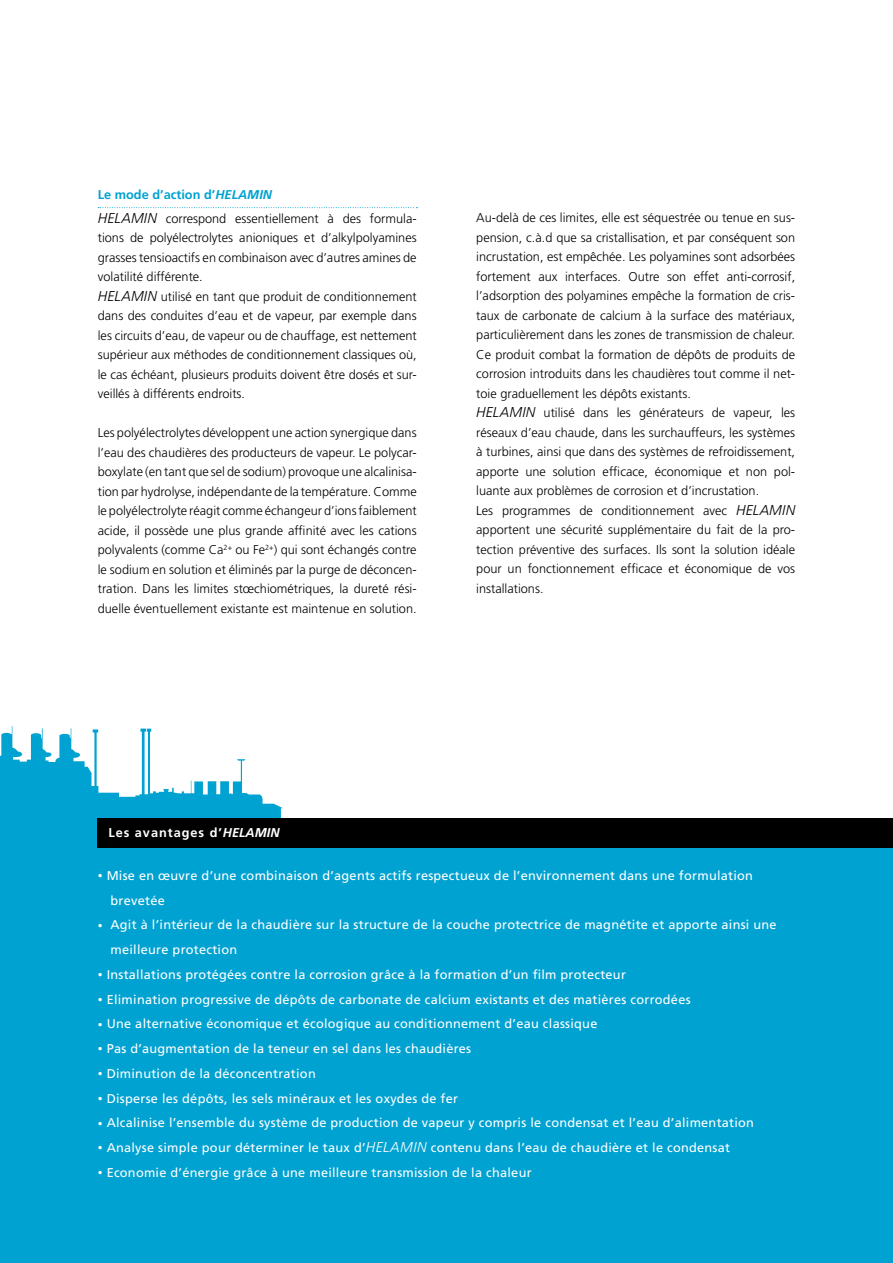
<style>
.page{position:relative;width:893px;height:1263px;background:#fff}
.page>*{position:absolute;margin:0;border:0;box-sizing:border-box;transform-origin:0 0}
.t1{font:300 12.75px/19.5px "Frutiger";color:#000}
.t2{font:12.75px/24.8px "Frutiger";letter-spacing:.02em;color:#fff}
.t3{font:700 12.75px "Frutiger";letter-spacing:.075em;color:#fff}
.s1{font-weight:700;color:#00a2d1}
.s2{font-weight:700;font-style:italic;color:#00a2d1}
.s3{font-style:italic;font-size:14.25px}
.s4{font-style:italic}
.s5{font-size:9.75px}
.s6{font-weight:300;font-style:italic;font-size:14.25px}
</style>
<div class="page">
<svg style="left:98px;top:207px;width:319px;height:1px"></svg>
<svg style="left:0;top:726px;width:893px;height:537px;fill:#00a2d1"></svg>
<svg style="left:166px;top:797px;width:9px;height:20px"></svg>
<svg style="left:201px;top:792px;width:50px;height:21px"></svg>
<div style="left:98px;top:818px;width:795px;height:30px;background:#000"></div>
<p class="t1" style="left:98px;top:183px;width:320px;line-height:23.7px"><span class="s1">Le mode d’action d’</span><span class="s2">HELAMIN<br></span><span class="s3">HELAMIN</span> correspond essentiellement à des formula-</p>
<p class="t1" style="left:98px;top:228px;width:320px">tions de polyélectrolytes anioniques et d’alkylpolyamines grasses tensioactifs en combinaison avec d’autres amines de volatilité différente.<br><span class="s3">HELAMIN</span> utilisé en tant que produit de conditionnement dans des conduites d’eau et de vapeur, par exemple dans les circuits d’eau, de vapeur ou de chauffage, est nettement supérieur aux méthodes de conditionnement classiques où, le cas échéant, plusieurs produits doivent être dosés et sur&shy;veillés à différents endroits.</p>
<p class="t1" style="left:98px;top:423px;width:320px;text-align:justify">Les polyélectrolytes développent une action synergique dans l’eau des chaudières des producteurs de vapeur. Le polycar&shy;boxylate (en tant que sel de sodium) provoque une alcalinisa&shy;tion par hydrolyse, indépendante de la température. Comme le polyélectrolyte réagit comme échangeur d’ions faiblement acide, il possède une plus grande affinité avec les cations polyvalents (comme Ca<sup>2+</sup> ou Fe<sup>2+</sup>) qui sont échangés contre le sodium en solution et éliminés par la purge de déconcen&shy;tration. Dans les limites stœchiométriques, la dureté rési&shy;duelle éventuellement existante est maintenue en solution.</p>
<p class="t1" style="left:476px;top:208px;width:320px">Au-delà de ces limites, elle est séquestrée ou tenue en sus&shy;pension, c.à.d que sa cristallisation, et par conséquent son incrustation, est empêchée. Les polyamines sont adsorbées fortement aux interfaces. Outre son effet anti-corrosif, l’adsorption des polyamines empêche la formation de cris&shy;taux de carbonate de calcium à la surface des matériaux, particulièrement dans les zones de transmission de chaleur.<br>Ce produit combat la formation de dépôts de produits de corrosion introduits dans les chaudières tout comme il net&shy;toie graduellement les dépôts existants.<br><span class="s3">HELAMIN</span> utilisé dans les générateurs de vapeur, les réseaux d’eau chaude, dans les surchauffeurs, les systèmes à turbines, ainsi que dans des systèmes de refroidissement, apporte une solution efficace, économique et non pol&shy;luante aux problèmes de corrosion et d’incrustation.<br>Les programmes de conditionnement avec <span class="s3">HELAMIN </span>apportent une sécurité supplémentaire du fait de la pro&shy;tection préventive des surfaces. Ils sont la solution idéale pour un fonctionnement efficace et économique de vos installations.</p>
<p class="t3" style="left:108px;top:825px;width:173px">Les avantages d’<span class="s4">HELAMIN</span></p>
<p class="t2" style="left:111px;top:863px;width:644px;text-indent:-13px"><span class="s5">•</span> Mise en œuvre d’une combinaison d’agents actifs respectueux de l’environnement dans une formulation brevetée</p>
<p class="t2" style="left:111px;top:913px;width:668px;text-indent:-13px"><span class="s5">•</span> Agit à l’intérieur de la chaudière sur la structure de la couche protectrice de magnétite et apporte ainsi une meilleure protection</p>
<p class="t2" style="left:98px;top:962px;width:530px"><span class="s5">•</span> Installations protégées contre la corrosion grâce à la formation d’un film protecteur</p>
<p class="t2" style="left:98px;top:987px;width:594px"><span class="s5">•</span> Elimination progressive de dépôts de carbonate de calcium existants et des matières corrodées</p>
<p class="t2" style="left:98px;top:1012px;width:501px"><span class="s5">•</span> Une alternative économique et écologique au conditionnement d’eau classique</p>
<p class="t2" style="left:98px;top:1036px;width:375px"><span class="s5">•</span> Pas d’augmentation de la teneur en sel dans les chaudières</p>
<p class="t2" style="left:98px;top:1061px;width:219px"><span class="s5">•</span> Diminution de la déconcentration</p>
<p class="t2" style="left:98px;top:1086px;width:362px"><span class="s5">•</span> Disperse les dépôts, les sels minéraux et les oxydes de fer</p>
<p class="t2" style="left:98px;top:1111px;width:658px"><span class="s5">•</span> Alcalinise l’ensemble du système de production de vapeur y compris le condensat et l’eau d’alimentation</p>
<p class="t2" style="left:98px;top:1135px;width:634px"><span class="s5">•</span> Analyse simple pour déterminer le taux d’<span class="s6">HELAMIN</span> contenu dans l’eau de chaudière et le condensat</p>
<p class="t2" style="left:98px;top:1160px;width:435px"><span class="s5">•</span> Economie d’énergie grâce à une meilleure transmission de la chaleur</p>
</div>
